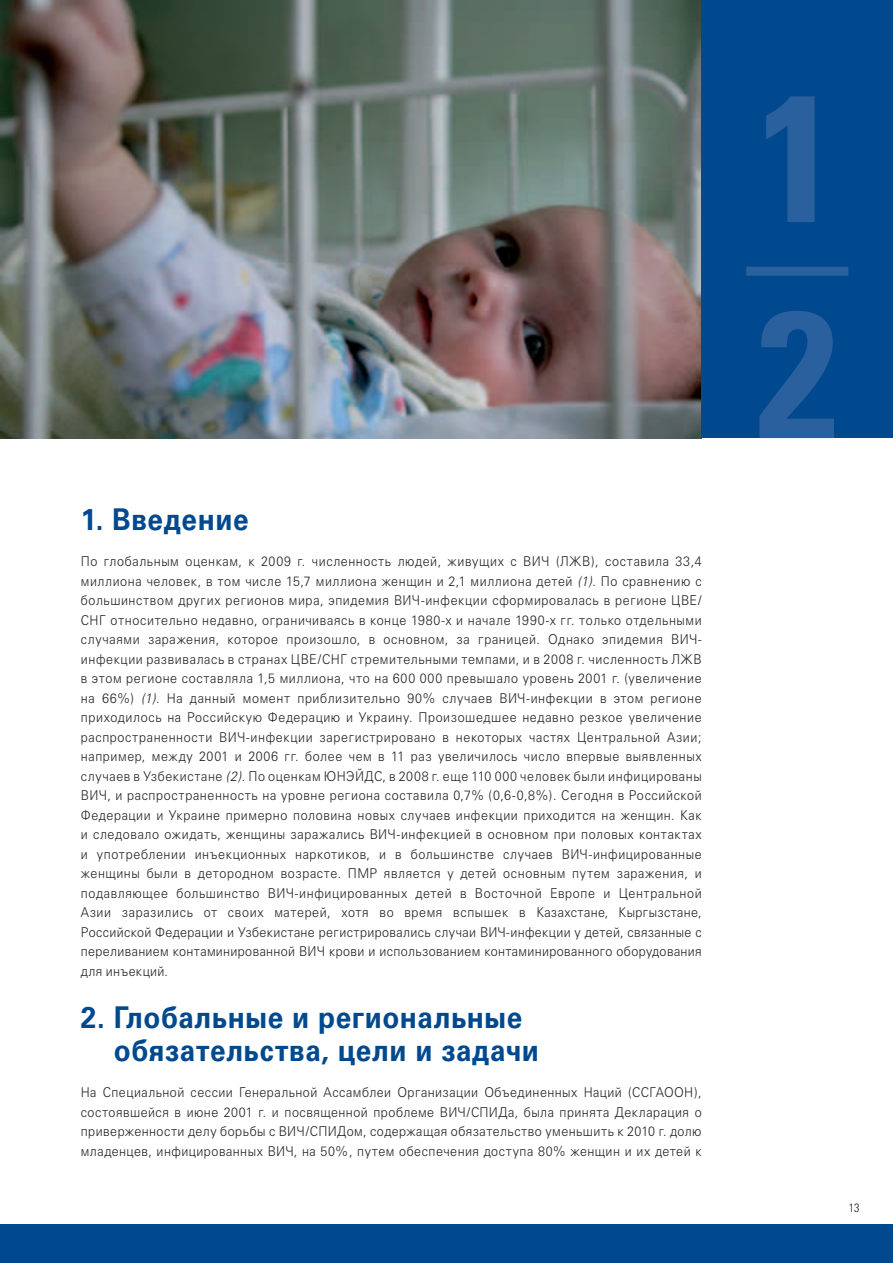
<style>
.page{position:relative;width:893px;height:1263px;background:#fff}
.page>*{position:absolute;margin:0;border:0;box-sizing:border-box;transform-origin:0 0}
.t1{font:700 condensed 180px/216px "Univers";color:#2b609f}
.t2{font:700 30px/33px "Univers Cyr";letter-spacing:.02em;color:#01498e;scale:.93 1}
.t3{font:300 13.5px/19.5px "Univers Cyr";letter-spacing:.035em;color:#231f20;text-align:justify;scale:.93 1}
.t4{font:300 condensed 12px "Univers";color:#231f20}
.s1{font-style:italic}
</style>
<div class="page">
<div style="left:0;top:1225px;width:893px;height:38px;background:#01498e"></div>
<img style="left:0;top:0;width:702px;height:438px">
<div style="left:702px;top:0;width:191px;height:438px;background:#01498e"></div>
<div style="left:746px;top:267px;width:102px;height:9px;background:#2b609f"></div>
<h2 class="t2" style="left:81px;top:502px;width:182px">1. Введение</h2>
<p class="t3" style="left:81px;top:552px;width:669px">По глобальным оценкам, к 2009 г. численность людей, живущих с ВИЧ (ЛЖВ), составила 33,4 миллиона человек, в том числе 15,7 миллиона женщин и 2,1 миллиона детей <span class="s1">(1)</span>. По сравнению с большинством других регионов мира, эпидемия ВИЧ-инфекции сформировалась в регионе ЦВЕ/ СНГ относительно недавно, ограничиваясь в конце 1980-х и начале 1990-х гг. только отдельными случаями заражения, которое произошло, в основном, за границей. Однако эпидемия ВИЧ&shy;инфекции развивалась в странах ЦВЕ/СНГ стремительными темпами, и в 2008 г. численность ЛЖВ в этом регионе составляла 1,5 миллиона, что на 600 000 превышало уровень 2001 г. (увеличение на 66%) <span class="s1">(1)</span>. На данный момент приблизительно 90% случаев ВИЧ-инфекции в этом регионе приходилось на Российскую Федерацию и Украину. Произошедшее недавно резкое увеличение распространенности ВИЧ-инфекции зарегистрировано в некоторых частях Центральной Азии; например, между 2001 и 2006 гг. более чем в 11 раз увеличилось число впервые выявленных случаев в Узбекистане <span class="s1">(2)</span>. По оценкам ЮНЭЙДС, в 2008 г. еще 110 000 человек были инфицированы ВИЧ, и распространенность на уровне региона составила 0,7% (0,6-0,8%). Сегодня в Российской Федерации и Украине примерно половина новых случаев инфекции приходится на женщин. Как и следовало ожидать, женщины заражались ВИЧ-инфекцией в основном при половых контактах и употреблении инъекционных наркотиков, и в большинстве случаев ВИЧ-инфицированные женщины были в детородном возрасте. ПМР является у детей основным путем заражения, и подавляющее большинство ВИЧ-инфицированных детей в Восточной Европе и Центральной Азии заразились от своих матерей, хотя во время вспышек в Казахстане, Кыргызстане, Российской Федерации и Узбекистане регистрировались случаи ВИЧ-инфекции у детей, связанные с переливанием контаминированной ВИЧ крови и использованием контаминированного оборудования для инъекций.</p>
<h2 class="t2" style="left:114px;top:1000px;width:459px;text-indent:-33px">2. Глобальные и региональные обязательства, цели и задачи</h2>
<p class="t3" style="left:81px;top:1083px;width:669px">На Специальной сессии Генеральной Ассамблеи Организации Объединенных Наций (ССГАООН), состоявшейся в июне 2001 г. и посвященной проблеме ВИЧ/СПИДа, была принята Декларация о приверженности делу борьбы с ВИЧ/СПИДом, содержащая обязательство уменьшить к 2010 г. долю младенцев, инфицированных ВИЧ, на 50%, путем обеспечения доступа 80% женщин и их детей к</p>
<h1 class="t1" style="left:757px;top:49px;width:81px">1<br>2</h1>
<p class="t4" style="left:849px;top:1200px;width:12px">13</p>
</div>
